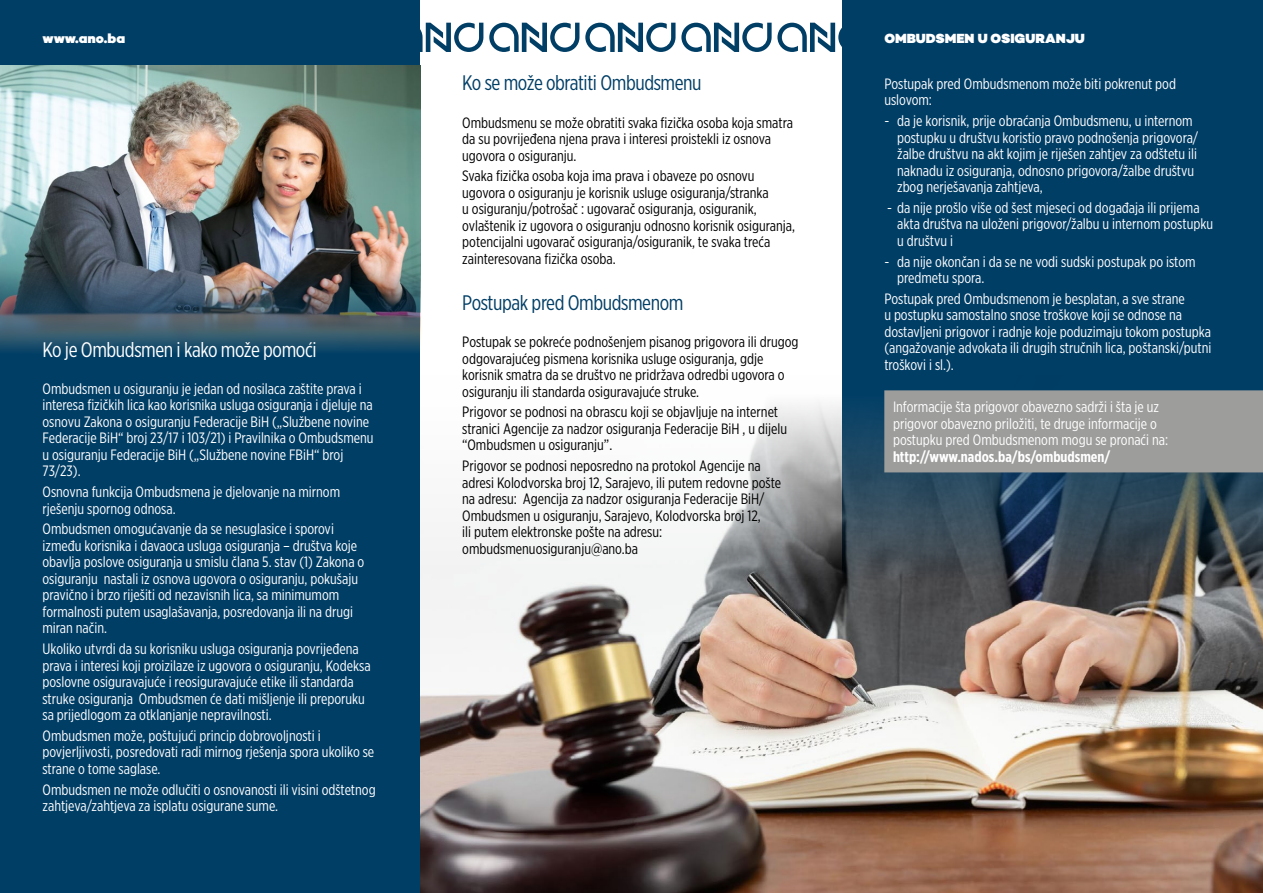
<style>
.page{position:relative;width:1263px;height:893px;background:#fff}
.page>*{position:absolute;margin:0;border:0;box-sizing:border-box;transform-origin:0 0}
.t1{font:21px "Gotham X Narrow";letter-spacing:-.02em;color:#003e66}
.t2{font:21px "Gotham X Narrow";letter-spacing:-.02em;color:#fff}
.t3{font:15px/16.5px "Gotham X Narrow";color:#fff}
.t4{font:15px/16.5px "Gotham X Narrow";color:#000}
.t5{font:700 15px "Gotham X Narrow";color:#fff}
.t6{font:900 13.5px "Campton";color:#fff}
</style>
<div class="page">
<div style="left:842px;top:0;width:421px;height:893px;background:#003e66"></div>
<img style="left:420px;top:402px;width:843px;height:491px">
<svg style="left:681px;top:23px;width:161px;height:29px"></svg>
<svg style="left:420px;top:23px;width:63px;height:29px"></svg>
<svg style="left:489px;top:23px;width:90px;height:29px"></svg>
<svg style="left:585px;top:23px;width:90px;height:29px"></svg>
<div style="left:0;top:0;width:420px;height:893px;background:#003e66"></div>
<img style="left:0;top:65px;width:420px;height:286px">
<div style="left:884px;top:390px;width:379px;height:82px;background:#9d9d9c"></div>
<p class="t6" style="left:43px;top:29px;width:84px">www.ano.ba</p>
<p class="t6" style="left:884px;top:29px;width:202px">OMBUDSMEN U OSIGURANJU</p>
<h1 class="t1" style="left:462px;top:70px;width:241px">Ko se može obratiti Ombudsmenu</h1>
<p class="t4" style="left:462px;top:114px;width:332px">Ombudsmenu se može obratiti svaka fizička osoba koja smatra da su povrijeđena njena prava i interesi proistekli iz osnova ugovora o osiguranju.</p>
<p class="t4" style="left:462px;top:168px;width:334px">Svaka fizička osoba koja ima prava i obaveze po osnovu ugovora o osiguranju je korisnik usluge osiguranja/stranka<br>u osiguranju/potrošač : ugovarač osiguranja, osiguranik, ovlaštenik iz ugovora o osiguranju odnosno korisnik osiguranja, potencijalni ugovarač osiguranja/osiguranik, te svaka treća zainteresovana fizička osoba.</p>
<h1 class="t1" style="left:462px;top:290px;width:223px">Postupak pred Ombudsmenom</h1>
<p class="t4" style="left:462px;top:333px;width:338px">Postupak se pokreće podnošenjem pisanog prigovora ili drugog odgovarajućeg pismena korisnika usluge osiguranja, gdje korisnik smatra da se društvo ne pridržava odredbi ugovora o osiguranju ili standarda osiguravajuće struke.</p>
<p class="t4" style="left:462px;top:404px;width:326px">Prigovor se podnosi na obrascu koji se objavljuje na internet stranici Agencije za nadzor osiguranja Federacije BiH , u dijelu “Ombudsmen u osiguranju”.</p>
<p class="t4" style="left:462px;top:457px;width:320px">Prigovor se podnosi neposredno na protokol Agencije na adresi Kolodvorska broj 12, Sarajevo, ili putem redovne pošte na adresu: Agencija za nadzor osiguranja Federacije BiH/ Ombudsmen u osiguranju, Sarajevo, Kolodvorska broj 12,<br>ili putem elektronske pošte na adresu: ombudsmenuosiguranju@ano.ba</p>
<p class="t3" style="left:884px;top:75px;width:293px">Postupak pred Ombudsmenom može biti pokrenut pod uslovom:</p>
<p class="t3" style="left:897px;top:112px;width:303px;text-indent:-13px">- da je korisnik, prije obraćanja Ombudsmenu, u internom postupku u društvu koristio pravo podnošenja prigovora/ žalbe društvu na akt kojim je riješen zahtjev za odštetu ili naknadu iz osiguranja, odnosno prigovora/žalbe društvu zbog nerješavanja zahtjeva,</p>
<p class="t3" style="left:897px;top:199px;width:318px;text-indent:-10px">- da nije prošlo više od šest mjeseci od događaja ili prijema akta društva na uloženi prigovor/žalbu u internom postupku u društvu i</p>
<p class="t3" style="left:897px;top:253px;width:300px;text-indent:-13px">- da nije okončan i da se ne vodi sudski postupak po istom predmetu spora.</p>
<p class="t3" style="left:884px;top:290px;width:329px">Postupak pred Ombudsmenom je besplatan, a sve strane<br>u postupku samostalno snose troškove koji se odnose na dostavljeni prigovor i radnje koje poduzimaju tokom postupka (angažovanje advokata ili drugih stručnih lica, poštanski/putni troškovi i sl.).</p>
<p class="t3" style="left:893px;top:399px;width:277px">Informacije šta prigovor obavezno sadrži i šta je uz prigovor obavezno priložiti, te druge informacije o postupku pred Ombudsmenom mogu se pronaći na:</p>
<p class="t5" style="left:893px;top:447px;width:219px">http://www.nados.ba/bs/ombudsmen/</p>
<h1 class="t2" style="left:43px;top:337px;width:275px">Ko je Ombudsmen i kako može pomoći</h1>
<p class="t3" style="left:43px;top:380px;width:333px">Ombudsmen u osiguranju je jedan od nosilaca zaštite prava i interesa fizičkih lica kao korisnika usluga osiguranja i djeluje na osnovu Zakona o osiguranju Federacije BiH („Službene novine Federacije BiH“ broj 23/17 i 103/21) i Pravilnika o Ombudsmenu u osiguranju Federacije BiH („Službene novine FBiH“ broj 73/23).</p>
<p class="t3" style="left:43px;top:483px;width:299px">Osnovna funkcija Ombudsmena je djelovanje na mirnom rješenju spornog odnosa.</p>
<p class="t3" style="left:43px;top:521px;width:323px">Ombudsmen omogućavanje da se nesuglasice i sporovi između korisnika i davaoca usluga osiguranja – društva koje obavlja poslove osiguranja u smislu člana 5. stav (1) Zakona o osiguranju nastali iz osnova ugovora o osiguranju, pokušaju pravično i brzo riješiti od nezavisnih lica, sa minimumom formalnosti putem usaglašavanja, posredovanja ili na drugi miran način.</p>
<p class="t3" style="left:43px;top:640px;width:330px">Ukoliko utvrdi da su korisniku usluga osiguranja povrijeđena prava i interesi koji proizilaze iz ugovora o osiguranju, Kodeksa poslovne osiguravajuće i reosiguravajuće etike ili standarda struke osiguranja Ombudsmen će dati mišljenje ili preporuku sa prijedlogom za otklanjanje nepravilnosti.</p>
<p class="t3" style="left:43px;top:727px;width:333px">Ombudsmen može, poštujući princip dobrovoljnosti i povjerljivosti, posredovati radi mirnog rješenja spora ukoliko se strane o tome saglase.</p>
<p class="t3" style="left:43px;top:781px;width:335px">Ombudsmen ne može odlučiti o osnovanosti ili visini odštetnog zahtjeva/zahtjeva za isplatu osigurane sume.</p>
</div>
